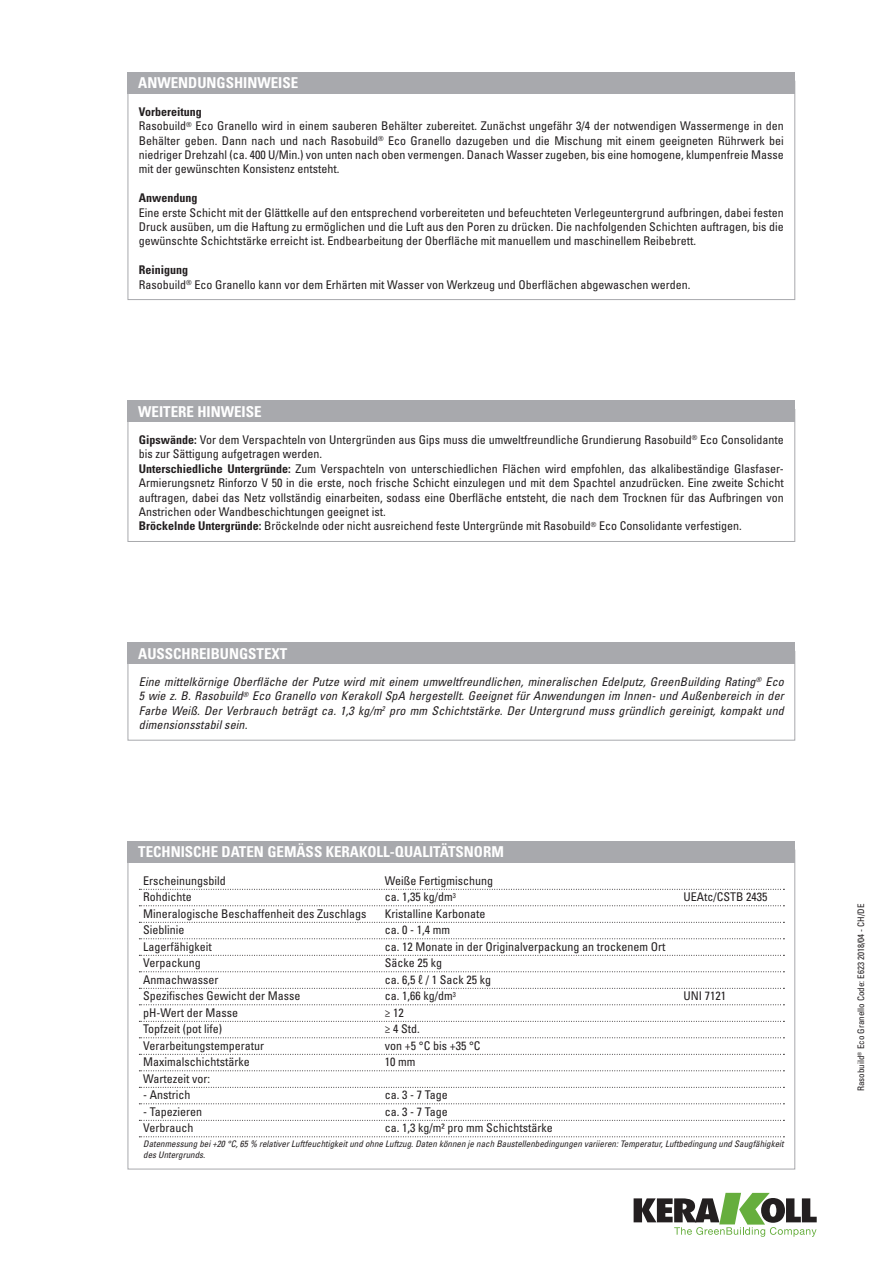
<style>
.page{position:relative;width:893px;height:1263px;background:#fff}
.page>*{position:absolute;margin:0;border:0;box-sizing:border-box;transform-origin:0 0}
.titolo_box{font:700 condensed 15px "Univers LT Std";color:#fff}
.testo_box{font:condensed 12px/14.4px "Univers LT Std";color:#231f20;text-align:justify}
.tabelle_-_testo{font:condensed 12px "Univers LT Std";color:#231f20}
.testo_box_corsivo{font:italic condensed 12px/14.4px "Univers LT Std";letter-spacing:.01em;color:#231f20;text-align:justify}
.testo_box-2{font:700 condensed 12px "Univers LT Std";color:#231f20}
.tabelle_-_note{font:italic condensed 9px/10.8px "Univers LT Std";color:#231f20}
.notag_eco_codice_sc{font:condensed 9px "Univers LT Std";color:#231f20}
.s1{font-weight:700}
</style>
<div class="page">
<svg style="left:634px;top:1193px;width:183px;height:44px"></svg>
<div style="left:128px;top:651px;width:667px;height:89px;border:1px solid #a8a9ad"></div>
<div style="left:128px;top:642px;width:667px;height:22px;background:#a8a9ad"></div>
<svg style="left:139px;top:889px;width:645px;height:1px"></svg>
<svg style="left:139px;top:905px;width:645px;height:1px"></svg>
<svg style="left:139px;top:922px;width:645px;height:1px"></svg>
<svg style="left:139px;top:938px;width:645px;height:1px"></svg>
<svg style="left:139px;top:955px;width:645px;height:1px"></svg>
<svg style="left:139px;top:971px;width:645px;height:1px"></svg>
<svg style="left:139px;top:988px;width:645px;height:1px"></svg>
<svg style="left:139px;top:1004px;width:645px;height:1px"></svg>
<svg style="left:139px;top:1021px;width:645px;height:1px"></svg>
<svg style="left:139px;top:1037px;width:645px;height:1px"></svg>
<svg style="left:139px;top:1054px;width:645px;height:1px"></svg>
<svg style="left:139px;top:1070px;width:645px;height:1px"></svg>
<svg style="left:139px;top:1087px;width:645px;height:1px"></svg>
<svg style="left:139px;top:1103px;width:645px;height:1px"></svg>
<svg style="left:139px;top:1120px;width:645px;height:1px"></svg>
<svg style="left:139px;top:1136px;width:645px;height:1px"></svg>
<div style="left:128px;top:841px;width:667px;height:21px;background:#a8a9ad"></div>
<div style="left:128px;top:72px;width:667px;height:22px;background:#a8a9ad"></div>
<div style="left:128px;top:409px;width:667px;height:133px;border:1px solid #a8a9ad"></div>
<div style="left:128px;top:401px;width:667px;height:21px;background:#a8a9ad"></div>
<p class="titolo_box" style="left:138px;top:74px;width:162px">ANWENDUNGSHINWEISE</p>
<p class="testo_box-2" style="left:139px;top:104px;width:64px">Vorbereitung</p>
<p class="testo_box" style="left:139px;top:119px;width:646px">Rasobuild<sup>®</sup> Eco Granello wird in einem sauberen Behälter zubereitet. Zunächst ungefähr 3/4 der notwendigen Wassermenge in den Behälter geben. Dann nach und nach Rasobuild<sup>®</sup> Eco Granello dazugeben und die Mischung mit einem geeigneten Rührwerk bei niedriger Drehzahl (ca. 400 U/Min.) von unten nach oben vermengen. Danach Wasser zugeben, bis eine homogene, klumpenfreie Masse mit der gewünschten Konsistenz entsteht.</p>
<p class="testo_box-2" style="left:139px;top:191px;width:60px">Anwendung</p>
<p class="testo_box" style="left:139px;top:205px;width:646px">Eine erste Schicht mit der Glättkelle auf den entsprechend vorbereiteten und befeuchteten Verlegeuntergrund aufbringen, dabei festen Druck ausüben, um die Haftung zu ermöglichen und die Luft aus den Poren zu drücken. Die nachfolgenden Schichten auftragen, bis die gewünschte Schichtstärke erreicht ist. Endbearbeitung der Oberfläche mit manuellem und maschinellem Reibebrett.</p>
<p class="testo_box-2" style="left:139px;top:263px;width:51px">Reinigung</p>
<p class="testo_box" style="left:139px;top:277px;width:553px">Rasobuild<sup>®</sup> Eco Granello kann vor dem Erhärten mit Wasser von Werkzeug und Oberflächen abgewaschen werden.</p>
<p class="titolo_box" style="left:138px;top:402px;width:125px">WEITERE HINWEISE</p>
<p class="testo_box" style="left:139px;top:432px;width:646px"><span class="s1">Gipswände:</span> Vor dem Verspachteln von Untergründen aus Gips muss die umweltfreundliche Grundierung Rasobuild<sup>®</sup> Eco Consolidante bis zur Sättigung aufgetragen werden.</p>
<p class="testo_box" style="left:139px;top:461px;width:646px"><span class="s1">Unterschiedliche Untergründe:</span> Zum Verspachteln von unterschiedlichen Flächen wird empfohlen, das alkalibeständige Glasfaser-Armierungsnetz Rinforzo V 50 in die erste, noch frische Schicht einzulegen und mit dem Spachtel anzudrücken. Eine zweite Schicht auftragen, dabei das Netz vollständig einarbeiten, sodass eine Oberfläche entsteht, die nach dem Trocknen für das Aufbringen von Anstrichen oder Wandbeschichtungen geeignet ist.</p>
<p class="testo_box" style="left:139px;top:519px;width:604px"><span class="s1">Bröckelnde Untergründe:</span> Bröckelnde oder nicht ausreichend feste Untergründe mit Rasobuild<sup>®</sup> Eco Consolidante verfestigen.</p>
<p class="titolo_box" style="left:138px;top:644px;width:151px">AUSSCHREIBUNGSTEXT</p>
<p class="testo_box_corsivo" style="left:139px;top:674px;width:646px">Eine mittelkörnige Oberfläche der Putze wird mit einem umweltfreundlichen, mineralischen Edelputz, GreenBuilding Rating<sup>®</sup> Eco 5 wie z. B. Rasobuild<sup>®</sup> Eco Granello von Kerakoll SpA hergestellt. Geeignet für Anwendungen im Innen- und Außenbereich in der Farbe Weiß. Der Verbrauch beträgt ca. 1,3 kg/m<sup>2</sup> pro mm Schichtstärke. Der Untergrund muss gründlich gereinigt, kompakt und dimensionsstabil sein.</p>
<p class="titolo_box" style="left:138px;top:843px;width:367px">TECHNISCHE DATEN GEMÄSS KERAKOLL-QUALITÄTSNORM</p>
<p class="tabelle_-_testo" style="left:143px;top:873px;width:84px">Erscheinungsbild</p>
<p class="tabelle_-_testo" style="left:385px;top:873px;width:110px">Weiße Fertigmischung</p>
<p class="tabelle_-_testo" style="left:143px;top:889px;width:50px">Rohdichte</p>
<p class="tabelle_-_testo" style="left:385px;top:889px;width:73px">ca. 1,35 kg/dm<sup>3</sup></p>
<p class="tabelle_-_testo" style="left:683px;top:889px;width:85px">UEAtc/CSTB 2435</p>
<p class="tabelle_-_testo" style="left:143px;top:906px;width:225px">Mineralogische Beschaffenheit des Zuschlags</p>
<p class="tabelle_-_testo" style="left:385px;top:906px;width:102px">Kristalline Karbonate</p>
<p class="tabelle_-_testo" style="left:143px;top:922px;width:43px">Sieblinie</p>
<p class="tabelle_-_testo" style="left:385px;top:922px;width:67px">ca. 0 - 1,4 mm</p>
<p class="tabelle_-_testo" style="left:143px;top:939px;width:70px">Lagerfähigkeit</p>
<p class="tabelle_-_testo" style="left:385px;top:939px;width:282px">ca. 12 Monate in der Originalverpackung an trockenem Ort</p>
<p class="tabelle_-_testo" style="left:143px;top:955px;width:59px">Verpackung</p>
<p class="tabelle_-_testo" style="left:385px;top:955px;width:59px">Säcke 25 kg</p>
<p class="tabelle_-_testo" style="left:143px;top:972px;width:77px">Anmachwasser</p>
<p class="tabelle_-_testo" style="left:385px;top:972px;width:108px">ca. 6,5 ℓ / 1 Sack 25 kg</p>
<p class="tabelle_-_testo" style="left:143px;top:988px;width:159px">Spezifisches Gewicht der Masse</p>
<p class="tabelle_-_testo" style="left:385px;top:988px;width:73px">ca. 1,66 kg/dm<sup>3</sup></p>
<p class="tabelle_-_testo" style="left:683px;top:988px;width:44px">UNI 7121</p>
<p class="tabelle_-_testo" style="left:143px;top:1005px;width:96px">pH-Wert der Masse</p>
<p class="tabelle_-_testo" style="left:385px;top:1005px;width:20px">≥ 12</p>
<p class="tabelle_-_testo" style="left:143px;top:1021px;width:80px">Topfzeit (pot life)</p>
<p class="tabelle_-_testo" style="left:385px;top:1021px;width:36px">≥ 4 Std.</p>
<p class="tabelle_-_testo" style="left:143px;top:1038px;width:122px">Verarbeitungstemperatur</p>
<p class="tabelle_-_testo" style="left:385px;top:1038px;width:97px">von +5 °C bis +35 °C</p>
<p class="tabelle_-_testo" style="left:143px;top:1054px;width:108px">Maximalschichtstärke</p>
<p class="tabelle_-_testo" style="left:385px;top:1054px;width:32px">10 mm</p>
<p class="tabelle_-_testo" style="left:143px;top:1071px;width:68px">Wartezeit vor:</p>
<p class="tabelle_-_testo" style="left:143px;top:1087px;width:49px">- Anstrich</p>
<p class="tabelle_-_testo" style="left:385px;top:1087px;width:65px">ca. 3 - 7 Tage</p>
<p class="tabelle_-_testo" style="left:143px;top:1104px;width:61px">- Tapezieren</p>
<p class="tabelle_-_testo" style="left:385px;top:1104px;width:65px">ca. 3 - 7 Tage</p>
<p class="tabelle_-_testo" style="left:143px;top:1120px;width:52px">Verbrauch</p>
<p class="tabelle_-_testo" style="left:385px;top:1120px;width:169px">ca. 1,3 kg/m² pro mm Schichtstärke</p>
<p class="tabelle_-_note" style="left:143px;top:1138px;width:642px">Datenmessung bei +20 °C, 65 % relativer Luftfeuchtigkeit und ohne Luftzug. Daten können je nach Baustellenbedingungen variieren: Temperatur, Luftbedingung und Saugfähigkeit des Untergrunds.</p>
<p class="notag_eco_codice_sc" style="left:855px;top:1091px;width:189px;rotate:-90deg">Rasobuild<sup>®</sup> Eco Granello Code: E623 2018/04 - CH/DE</p>
</div>
